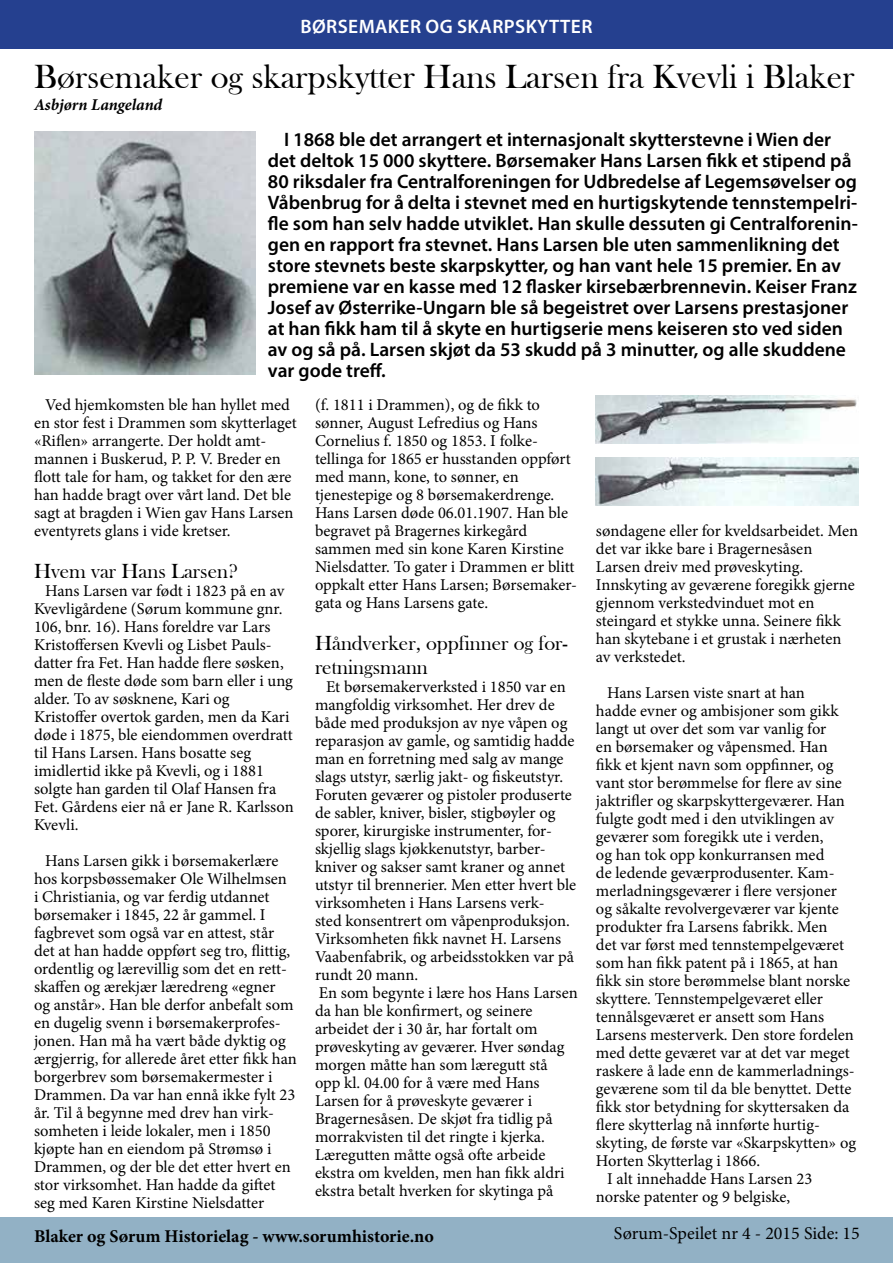
<style>
.page{position:relative;width:893px;height:1263px;background:#fff}
.page>*{position:absolute;margin:0;border:0;box-sizing:border-box;transform-origin:0 0}
.t1{font:34.5px "Bask Old Face";color:#000}
.t2{font:21px/24px "Bask Old Face";color:#000}
.t3{font:600 19.5px/21px "Myriad Pro";color:#000}
.t4{font:600 19.5px "Myriad Pro";letter-spacing:.02em;color:#fff}
.t5{font:700 18px "Minion Pro";color:#000}
.t6{font:18px "Minion Pro";color:#000}
.t7{font:16.5px/18px "Minion Pro";color:#000}
.t8{font:italic 700 16.5px "Minion Pro";letter-spacing:-.005em;color:#000}
</style>
<div class="page">
<div style="left:0;top:1218px;width:893px;height:45px;background:#92b1c5"></div>
<div style="left:0;top:0;width:893px;height:49px;background:#25408f"></div>
<img style="left:34px;top:132px;width:221px;height:242px">
<img style="left:596px;top:395px;width:261px;height:48px">
<img style="left:596px;top:458px;width:263px;height:47px">
<p class="t4" style="left:300px;top:14px;width:293px">BØRSEMAKER OG SKARPSKYTTER</p>
<h1 class="t1" style="left:34px;top:57px;width:822px">Børsemaker og skarpskytter Hans Larsen fra Kvevli i Blaker</h1>
<p class="t8" style="left:34px;top:93px;width:130px">Asbjørn Langeland</p>
<p class="t3" style="left:268px;top:128px;width:591px;text-indent:16px">I 1868 ble det arrangert et internasjonalt skytterstevne i Wien der det deltok 15 000 skyttere. Børsemaker Hans Larsen fikk et stipend på 80 riksdaler fra Centralforeningen for Udbredelse af Legemsøvelser og Våbenbrug for å delta i stevnet med en hurtigskytende tennstempelri&shy;fle som han selv hadde utviklet. Han skulle dessuten gi Centralforenin&shy;gen en rapport fra stevnet. Hans Larsen ble uten sammenlikning det store stevnets beste skarpskytter, og han vant hele 15 premier. En av premiene var en kasse med 12 flasker kirsebærbrennevin. Keiser Franz Josef av Østerrike-Ungarn ble så begeistret over Larsens prestasjoner at han fikk ham til å skyte en hurtigserie mens keiseren sto ved siden av og så på. Larsen skjøt da 53 skudd på 3 minutter, og alle skuddene var gode treff.</p>
<p class="t7" style="left:34px;top:396px;width:264px;text-indent:11px">Ved hjemkomsten ble han hyllet med en stor fest i Drammen som skytterlaget «Riflen» arrangerte. Der holdt amt&shy;mannen i Buskerud, P. P. V. Breder en flott tale for ham, og takket for den ære han hadde bragt over vårt land. Det ble sagt at bragden i Wien gav Hans Larsen eventyrets glans i vide kretser.</p>
<p class="t2" style="left:34px;top:560px;width:205px">Hvem var Hans Larsen?</p>
<p class="t7" style="left:34px;top:582px;width:261px;text-indent:11px">Hans Larsen var født i 1823 på en av Kvevligårdene (Sørum kommune gnr.<br>106, bnr. 16). Hans foreldre var Lars Kristoffersen Kvevli og Lisbet Pauls&shy;datter fra Fet. Han hadde flere søsken, men de fleste døde som barn eller i ung alder. To av søsknene, Kari og Kristoffer overtok garden, men da Kari døde i 1875, ble eiendommen overdratt til Hans Larsen. Hans bosatte seg imidlertid ikke på Kvevli, og i 1881 solgte han garden til Olaf Hansen fra Fet. Gårdens eier nå er Jane R. Karlsson Kvevli.</p>
<p class="t7" style="left:34px;top:852px;width:264px;text-indent:11px">Hans Larsen gikk i børsemakerlære hos korpsbøssemaker Ole Wilhelmsen<br>i Christiania, og var ferdig utdannet børsemaker i 1845, 22 år gammel. I fagbrevet som også var en attest, står det at han hadde oppført seg tro, flittig, ordentlig og lærevillig som det en rett&shy;skaffen og ærekjær læredreng «egner<br>og anstår». Han ble derfor anbefalt som en dugelig svenn i børsemakerprofes&shy;jonen. Han må ha vært både dyktig og ærgjerrig, for allerede året etter fikk han borgerbrev som børsemakermester i Drammen. Da var han ennå ikke fylt 23 år. Til å begynne med drev han virk&shy;somheten i leide lokaler, men i 1850 kjøpte han en eiendom på Strømsø i Drammen, og der ble det etter hvert en stor virksomhet. Han hadde da giftet seg med Karen Kirstine Nielsdatter</p>
<p class="t7" style="left:315px;top:396px;width:264px">(f. 1811 i Drammen), og de fikk to sønner, August Lefredius og Hans Cornelius f. 1850 og 1853. I folke&shy;tellinga for 1865 er husstanden oppført med mann, kone, to sønner, en tjenestepige og 8 børsemakerdrenge.<br>Hans Larsen døde 06.01.1907. Han ble begravet på Bragernes kirkegård sammen med sin kone Karen Kirstine Nielsdatter. To gater i Drammen er blitt oppkalt etter Hans Larsen; Børsemaker&shy;gata og Hans Larsens gate.</p>
<p class="t2" style="left:315px;top:632px;width:254px">Håndverker, oppfinner og for&shy;retningsmann</p>
<p class="t7" style="left:315px;top:678px;width:264px;text-indent:11px">Et børsemakerverksted i 1850 var en mangfoldig virksomhet. Her drev de både med produksjon av nye våpen og reparasjon av gamle, og samtidig hadde man en forretning med salg av mange slags utstyr, særlig jakt- og fiskeutstyr.<br>Foruten geværer og pistoler produserte de sabler, kniver, bisler, stigbøyler og sporer, kirurgiske instrumenter, for&shy;skjellig slags kjøkkenutstyr, barber&shy;kniver og sakser samt kraner og annet utstyr til brennerier. Men etter hvert ble virksomheten i Hans Larsens verk-<br>sted konsentrert om våpenproduksjon.<br>Virksomheten fikk navnet H. Larsens Vaabenfabrik, og arbeidsstokken var på rundt 20 mann.<br>En som begynte i lære hos Hans Larsen da han ble konfirmert, og seinere arbeidet der i 30 år, har fortalt om prøveskyting av geværer. Hver søndag morgen måtte han som læregutt stå<br>opp kl. 04.00 for å være med Hans Larsen for å prøveskyte geværer i Bragernesåsen. De skjøt fra tidlig på morrakvisten til det ringte i kjerka.<br>Læregutten måtte også ofte arbeide ekstra om kvelden, men han fikk aldri ekstra betalt hverken for skytinga på</p>
<p class="t7" style="left:596px;top:522px;width:264px">søndagene eller for kveldsarbeidet. Men det var ikke bare i Bragernesåsen Larsen dreiv med prøveskyting.<br>Innskyting av geværene foregikk gjerne gjennom verkstedvinduet mot en steingard et stykke unna. Seinere fikk han skytebane i et grustak i nærheten av verkstedet.</p>
<p class="t7" style="left:607px;top:684px;width:199px">Hans Larsen viste snart at han</p>
<p class="t7" style="left:596px;top:702px;width:244px">hadde evner og ambisjoner som gikk</p>
<p class="t7" style="left:596px;top:720px;width:232px">langt ut over det som var vanlig for</p>
<p class="t7" style="left:596px;top:738px;width:233px">en børsemaker og våpensmed. Han</p>
<p class="t7" style="left:596px;top:756px;width:239px">fikk et kjent navn som oppfinner, og</p>
<p class="t7" style="left:596px;top:774px;width:247px">vant stor berømmelse for flere av sine</p>
<p class="t7" style="left:596px;top:792px;width:250px">jaktrifler og skarpskyttergeværer. Han</p>
<p class="t7" style="left:596px;top:810px;width:240px">fulgte godt med i den utviklingen av</p>
<p class="t7" style="left:596px;top:828px;width:229px">geværer som foregikk ute i verden,</p>
<p class="t7" style="left:596px;top:846px;width:230px">og han tok opp konkurransen med</p>
<p class="t7" style="left:596px;top:864px;width:240px">de ledende geværprodusenter. Kam-</p>
<p class="t7" style="left:596px;top:882px;width:242px">merladningsgeværer i flere versjoner</p>
<p class="t7" style="left:596px;top:900px;width:244px">og såkalte revolvergeværer var kjente</p>
<p class="t7" style="left:596px;top:918px;width:233px">produkter fra Larsens fabrikk. Men</p>
<p class="t7" style="left:596px;top:936px;width:250px">det var først med tennstempelgeværet</p>
<p class="t7" style="left:596px;top:954px;width:244px">som han fikk patent på i 1865, at han</p>
<p class="t7" style="left:596px;top:972px;width:256px">fikk sin store berømmelse blant norske</p>
<p class="t7" style="left:596px;top:990px;width:228px">skyttere. Tennstempelgeværet eller</p>
<p class="t7" style="left:596px;top:1008px;width:230px">tennålsgeværet er ansett som Hans</p>
<p class="t7" style="left:596px;top:1026px;width:259px">Larsens mesterverk. Den store fordelen</p>
<p class="t7" style="left:596px;top:1044px;width:255px">med dette geværet var at det var meget</p>
<p class="t7" style="left:596px;top:1062px;width:260px">raskere å lade enn de kammerladnings-</p>
<p class="t7" style="left:596px;top:1080px;width:257px">geværene som til da ble benyttet. Dette</p>
<p class="t7" style="left:596px;top:1098px;width:255px">fikk stor betydning for skyttersaken da</p>
<p class="t7" style="left:596px;top:1116px;width:225px">flere skytterlag nå innførte hurtig-</p>
<p class="t7" style="left:596px;top:1134px;width:262px">skyting, de første var «Skarpskytten» og</p>
<p class="t7" style="left:596px;top:1152px;width:166px">Horten Skytterlag i 1866.</p>
<p class="t7" style="left:607px;top:1170px;width:207px">I alt innehadde Hans Larsen 23</p>
<p class="t7" style="left:596px;top:1188px;width:196px">norske patenter og 9 belgiske,</p>
<p class="t5" style="left:34px;top:1223px;width:401px">Blaker og Sørum Historielag - www.sorumhistorie.no</p>
<p class="t6" style="left:614px;top:1221px;width:247px">Sørum-Speilet nr 4 - 2015 Side: 15</p>
</div>
